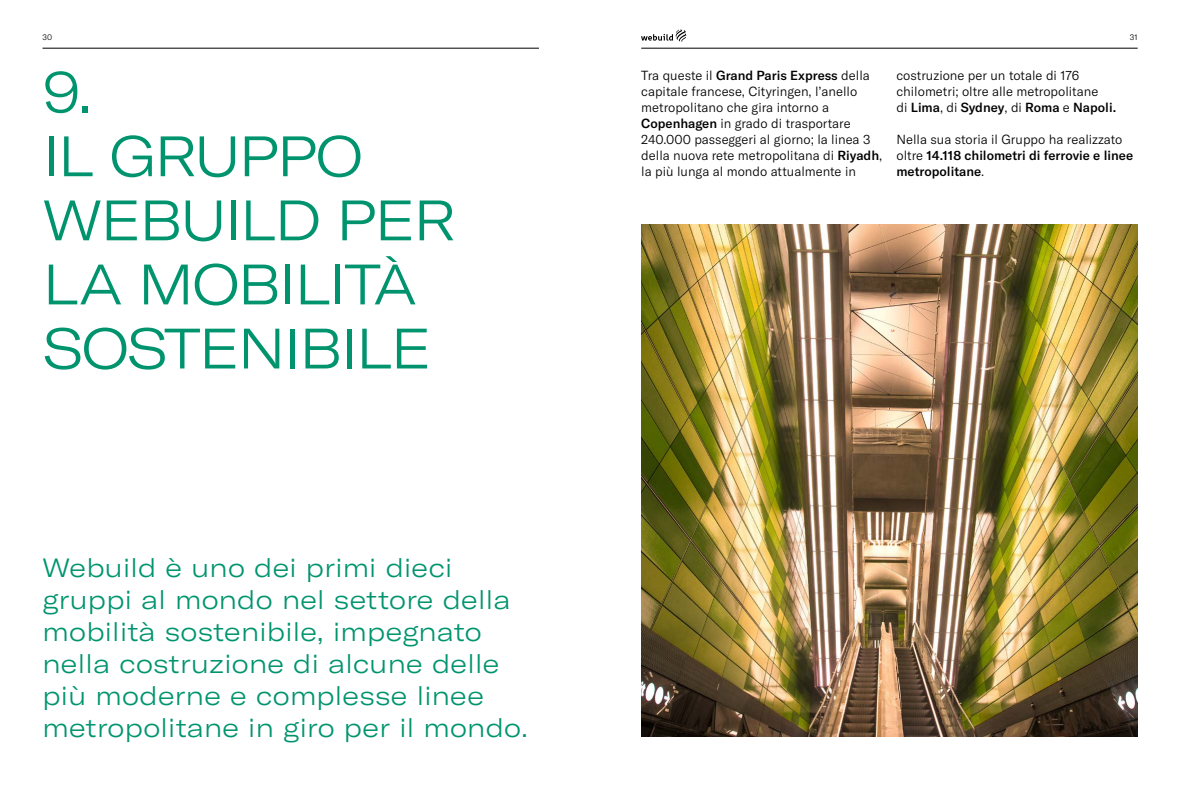
<style>
.page{position:relative;width:1180px;height:789px;background:#fff}
.page>*{position:absolute;margin:0;border:0;box-sizing:border-box;transform-origin:0 0}
.t1{font:300 expanded 56px/64px "GT America";letter-spacing:-.03em;color:#00946e}
.t2{font:300 expanded 26px/32px "GT America";letter-spacing:.01em;color:#00946e}
.t3{font:300 13px/16px "GT America";color:#000}
.t4{font:500 13px/16px "GT America";color:#000}
.t5{font:300 8px "GT America";color:#000}
.s1{font-weight:500}
.s2{font-weight:300}
</style>
<div class="page">
<svg style="left:641px;top:29px;width:45px;height:13px"></svg>
<hr style="left:641px;top:48px;width:496px;height:1px;background:#000">
<hr style="left:43px;top:48px;width:496px;height:1px;background:#000">
<img style="left:641px;top:224px;width:496px;height:512px">
<p class="t5" style="left:43px;top:33px;width:11px">30</p>
<p class="t5" style="left:1129px;top:33px;width:9px">31</p>
<p class="t3" style="left:641px;top:67px;width:242px">Tra queste il <span class="s1">Grand Paris Express</span> della capitale francese, Cityringen, l’anello metropolitano che gira intorno a <span class="s1">Copenhagen</span> in grado di trasportare 240.000 passeggeri al giorno; la linea 3 della nuova rete metropolitana di <span class="s1">Riyadh</span>, la più lunga al mondo attualmente in</p>
<p class="t3" style="left:896px;top:67px;width:221px">costruzione per un totale di 176 chilometri; oltre alle metropolitane<br>di <span class="s1">Lima</span>, di <span class="s1">Sydney</span>, di <span class="s1">Roma</span> e <span class="s1">Napoli.</span></p>
<h1 class="t1" style="left:43px;top:60px;width:415px">9.<br>IL GRUPPO<br>WEBUILD PER<br>LA MOBILITÀ<br>SOSTENIBILE</h1>
<p class="t4" style="left:896px;top:131px;width:238px"><span class="s2">Nella sua storia il Gruppo ha realizzato oltre</span> 14.118 chilometri di ferrovie e linee metropolitane<span class="s2">.</span></p>
<h2 class="t2" style="left:43px;top:551px;width:487px">Webuild è uno dei primi dieci gruppi al mondo nel settore della mobilità sostenibile, impegnato nella costruzione di alcune delle più moderne e complesse linee metropolitane in giro per il mondo.</h2>
</div>
